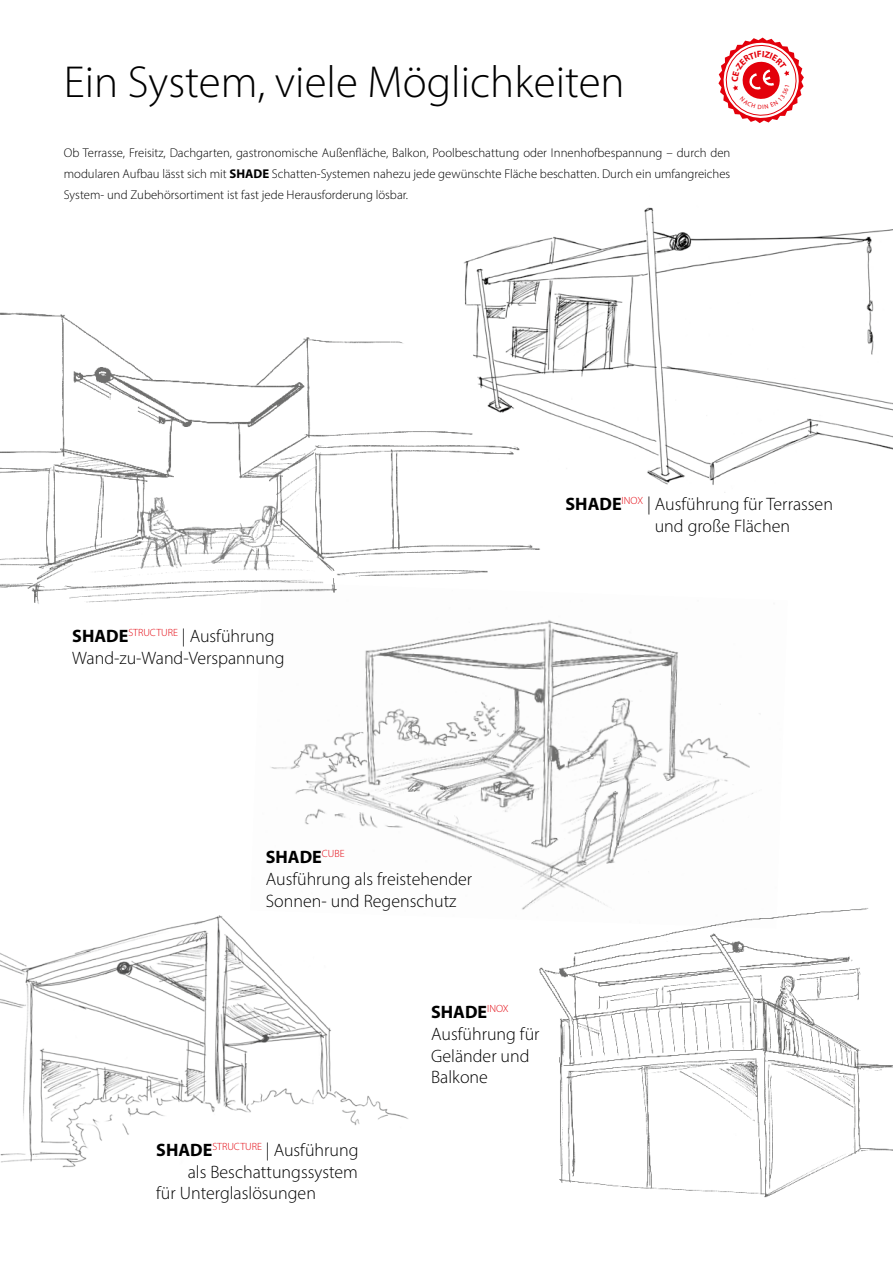
<style>
.page{position:relative;width:893px;height:1263px;background:#fff}
.page>*{position:absolute;margin:0;border:0;box-sizing:border-box;transform-origin:0 0}
.t1{font:300 45px "Myriad Pro";color:#000}
.t2{font:300 18px/21.6px "Myriad Pro";color:#000}
.t3{font:300 12.75px/21px "Myriad Pro";color:#000;text-align:justify}
.s1{font-weight:700}
</style>
<div class="page">
<img style="left:539px;top:908px;width:354px;height:290px">
<img style="left:464px;top:207px;width:429px;height:278px">
<img style="left:0;top:287px;width:550px;height:317px">
<img style="left:0;top:915px;width:409px;height:253px">
<img style="left:250px;top:582px;width:538px;height:346px">
<svg style="left:718px;top:38px;width:86px;height:85px"></svg>
<h1 class="t1" style="left:64px;top:55px;width:562px">Ein System, viele Möglichkeiten</h1>
<p class="t3" style="left:64px;top:142px;width:668px">Ob Terrasse, Freisitz, Dachgarten, gastronomische Außenfläche, Balkon, Poolbeschattung oder Innenhofbespannung – durch den modularen Aufbau lässt sich mit <span class="s1">SHADE</span> Schatten-Systemen nahezu jede gewünschte Fläche beschatten. Durch ein umfangreiches System- und Zubehörsortiment ist fast jede Herausforderung lösbar.</p>
<h2 class="t2" style="left:72px;top:625px;width:214px"><span class="s1">SHADE</span><sup>STRUCTURE</sup> | Ausführung<br>Wand-zu-Wand-Verspannung</h2>
<h2 class="t2" style="left:655px;top:493px;width:180px;text-indent:-89px"><span class="s1">SHADE</span><sup>INOX</sup> | Ausführung für Terrassen und große Flächen</h2>
<h2 class="t2" style="left:266px;top:846px;width:208px"><span class="s1">SHADE</span><sup>CUBE<br></sup>Ausführung als freistehender<br>Sonnen- und Regenschutz</h2>
<h2 class="t2" style="left:156px;top:1139px;width:204px"><span class="s1">SHADE</span><sup>STRUCTURE</sup> | Ausführung</h2>
<h2 class="t2" style="left:188px;top:1161px;width:172px">als Beschattungssystem</h2>
<h2 class="t2" style="left:156px;top:1182px;width:161px">für Unterglaslösungen</h2>
<h2 class="t2" style="left:431px;top:1001px;width:110px"><span class="s1">SHADE</span><sup>INOX<br></sup>Ausführung für<br>Geländer und<br>Balkone</h2>
</div>
